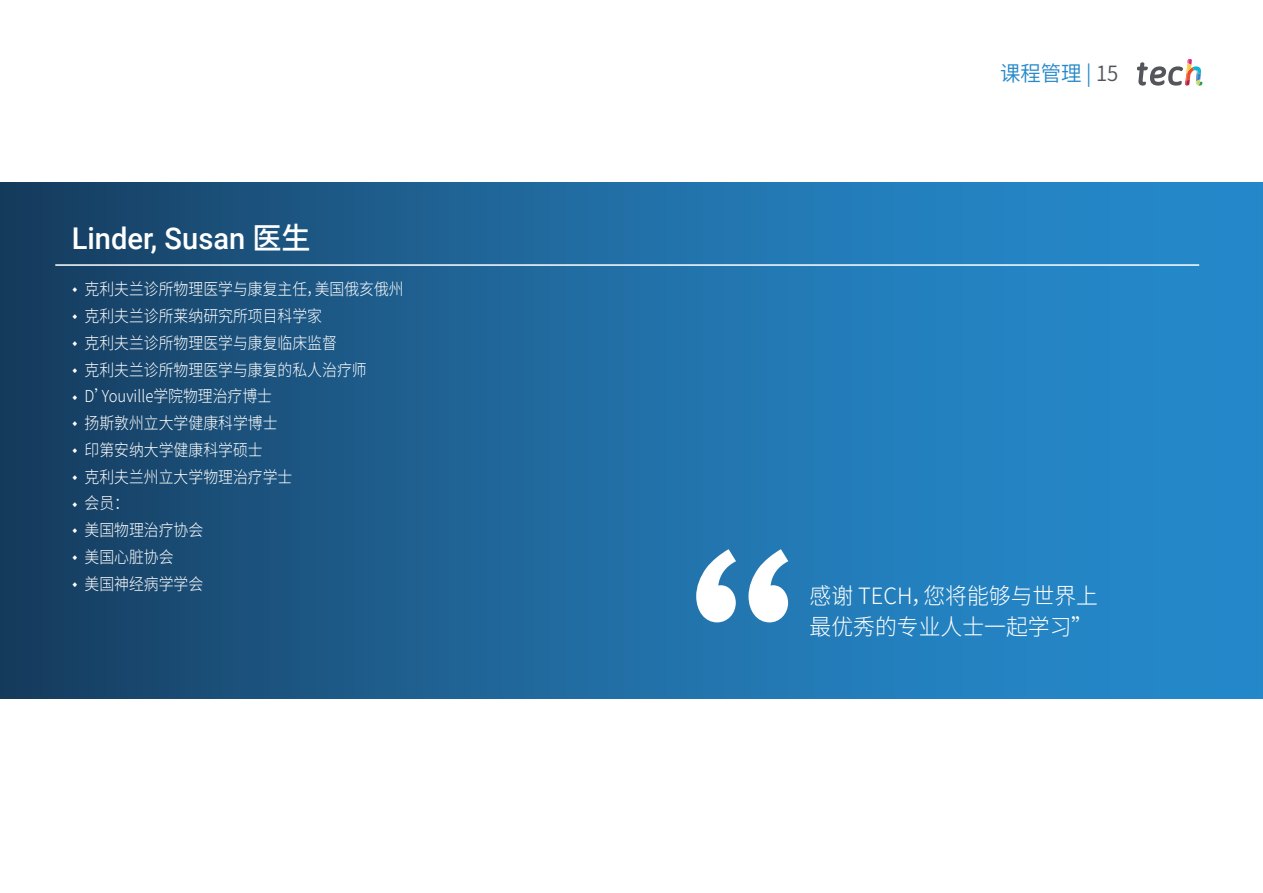
<style>
.page{position:relative;width:1263px;height:893px;background:#fff}
.page>*{position:absolute;margin:0;border:0;box-sizing:border-box;transform-origin:0 0}
.t1{font:500 30px "Roboto";color:#fff}
.t2{font:300 22.5px/31.5px "Source Han Sans CN";color:#fff}
.t3{font:21px "Source Han Sans CN";color:#2488c9}
.t4{font:300 16.5px/26.7px "Source Han Sans CN";color:#fff;scale:.9 1}
.s1{font-family:"Source Han Sans CN"}
.s2{color:#52555b}
</style>
<div class="page">
<div style="left:0;top:182px;width:1263px;height:516px;background:linear-gradient(to right,#184267,#2793d9)"></div>
<svg style="left:696px;top:549px;width:92px;height:73px"></svg>
<hr style="left:55px;top:264px;width:1144px;height:2px;background:#fff">
<svg style="left:1137px;top:59px;width:65px;height:27px"></svg>
<svg style="left:73px;top:288px;width:4px;height:5px"></svg>
<svg style="left:73px;top:314px;width:4px;height:5px"></svg>
<svg style="left:73px;top:341px;width:4px;height:5px"></svg>
<svg style="left:73px;top:368px;width:4px;height:5px"></svg>
<svg style="left:73px;top:395px;width:4px;height:5px"></svg>
<svg style="left:73px;top:421px;width:4px;height:5px"></svg>
<svg style="left:73px;top:448px;width:4px;height:5px"></svg>
<svg style="left:73px;top:475px;width:4px;height:5px"></svg>
<svg style="left:73px;top:502px;width:4px;height:5px"></svg>
<svg style="left:73px;top:528px;width:4px;height:5px"></svg>
<svg style="left:73px;top:555px;width:4px;height:5px"></svg>
<svg style="left:73px;top:582px;width:4px;height:5px"></svg>
<h1 class="t1" style="left:72px;top:218px;width:240px">Linder, Susan <span class="s1">医生</span></h1>
<p class="t4" style="left:85px;top:276px;width:356px">克利夫兰诊所物理医学与康复主任，美国俄亥俄州克利夫兰诊所莱纳研究所项目科学家<br>克利夫兰诊所物理医学与康复临床监督<br>克利夫兰诊所物理医学与康复的私人治疗师<br>D’Youville学院物理治疗博士<br>扬斯敦州立大学健康科学博士<br>印第安纳大学健康科学硕士<br>克利夫兰州立大学物理治疗学士<br>会员：<br>美国物理治疗协会<br>美国心脏协会<br>美国神经病学学会</p>
<p class="t3" style="left:1000px;top:61px;width:120px">课程管理 | <span class="s2">15</span></p>
<h2 class="t2" style="left:810px;top:580px;width:290px">感谢 TECH，您将能够与世界上最优秀的专业人士一起学习”</h2>
</div>
